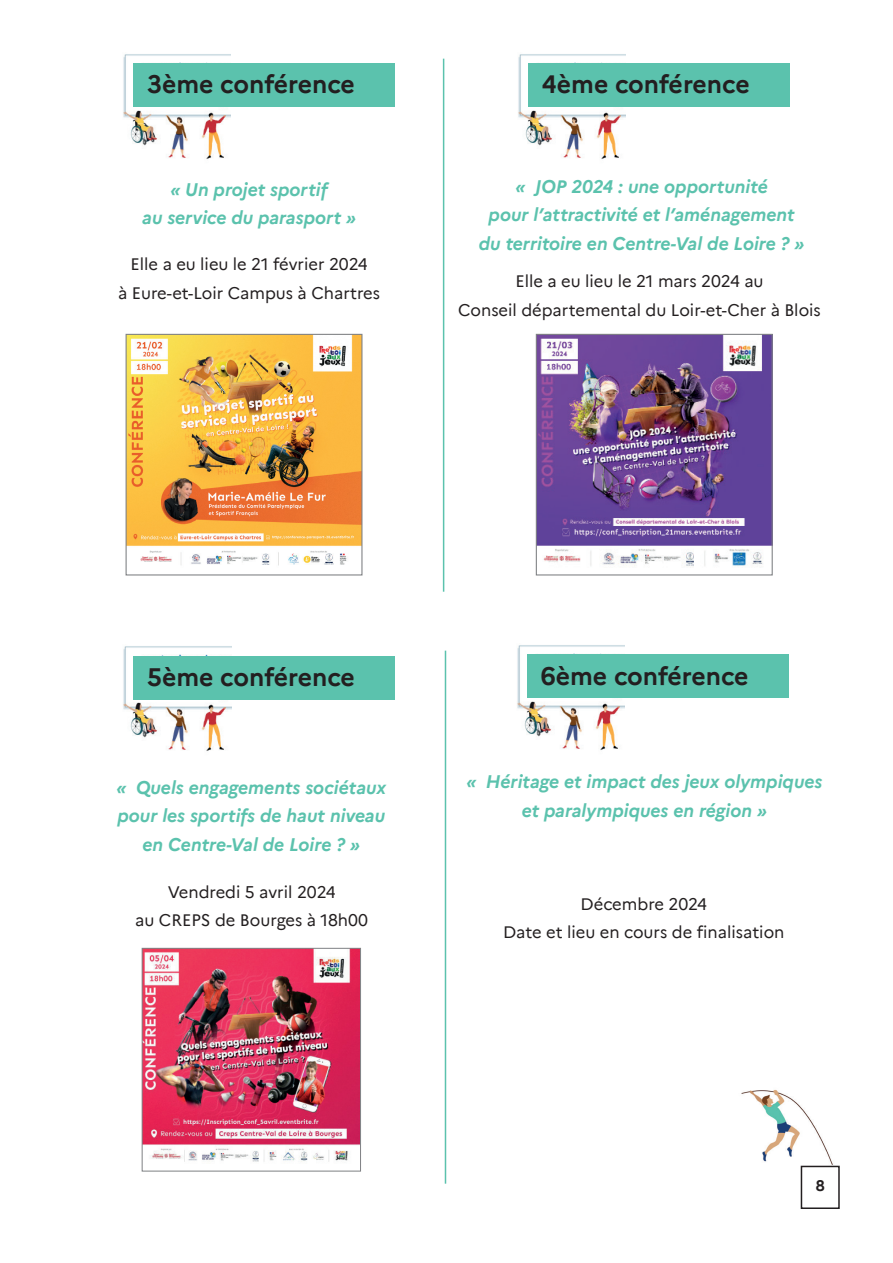
<style>
.page{position:relative;width:893px;height:1263px;background:#fff}
.page>*{position:absolute;margin:0;border:0;box-sizing:border-box;transform-origin:0 0}
.t1{font:700 24.75px "Marianne";color:#231f20}
.t2{font:italic 700 18px/28.5px "Marianne";color:#5bc2ad;text-align:center}
.t3{font:16.5px/28.5px "Marianne";color:#231f20;text-align:center}
.t4{font:700 15px "Marianne";color:#231f20}
</style>
<div class="page">
<img style="left:741px;top:1090px;width:99px;height:94px">
<img style="left:123px;top:54px;width:108px;height:105px">
<div style="left:134px;top:63px;width:261px;height:44px;background:#5bc2ad"></div>
<img style="left:128px;top:336px;width:232px;height:230px">
<div style="left:126px;top:334px;width:236px;height:241px;border:1px solid #808285"></div>
<div style="left:801px;top:1166px;width:39px;height:43px;border:2px solid #231f20"></div>
<img style="left:518px;top:54px;width:108px;height:105px">
<div style="left:529px;top:63px;width:261px;height:44px;background:#5bc2ad"></div>
<img style="left:538px;top:336px;width:233px;height:231px">
<div style="left:536px;top:334px;width:237px;height:241px;border:1px solid #808285"></div>
<img style="left:123px;top:646px;width:108px;height:105px">
<div style="left:134px;top:656px;width:261px;height:44px;background:#5bc2ad"></div>
<img style="left:144px;top:950px;width:215px;height:212px">
<div style="left:142px;top:948px;width:219px;height:223px;border:1px solid #808285"></div>
<img style="left:517px;top:645px;width:108px;height:105px">
<div style="left:527px;top:654px;width:262px;height:44px;background:#5bc2ad"></div>
<hr style="left:445px;top:651px;width:1px;height:533px;background:#5bc2ad">
<hr style="left:443px;top:59px;width:1px;height:533px;background:#5bc2ad">
<h1 class="t1" style="left:147px;top:65px;width:209px">3ème conférence</h1>
<p class="t2" style="left:142px;top:174px;width:215px">« Un projet sportif<br>au service du parasport »</p>
<p class="t3" style="left:118px;top:249px;width:263px">Elle a eu lieu le 21 février 2024<br>à Eure-et-Loir Campus à Chartres</p>
<h1 class="t1" style="left:542px;top:65px;width:209px">4ème conférence</h1>
<p class="t2" style="left:479px;top:170px;width:327px">« JOP 2024 : une opportunité<br>pour l’attractivité et l’aménagement du territoire en Centre-Val de Loire ? »</p>
<p class="t3" style="left:458px;top:266px;width:364px">Elle a eu lieu le 21 mars 2024 au<br>Conseil départemental du Loir-et-Cher à Blois</p>
<h1 class="t1" style="left:147px;top:658px;width:209px">5ème conférence</h1>
<p class="t2" style="left:116px;top:772px;width:271px">« Quels engagements sociétaux pour les sportifs de haut niveau en Centre-Val de Loire ? »</p>
<p class="t3" style="left:135px;top:876px;width:234px">Vendredi 5 avril 2024<br>au CREPS de Bourges à 18h00</p>
<h1 class="t1" style="left:541px;top:656px;width:209px">6ème conférence</h1>
<p class="t2" style="left:466px;top:766px;width:358px">« Héritage et impact des jeux olympiques et paralympiques en région »</p>
<p class="t3" style="left:503px;top:888px;width:283px">Décembre 2024<br>Date et lieu en cours de finalisation</p>
<p class="t4" style="left:816px;top:1174px;width:10px">8</p>
</div>
